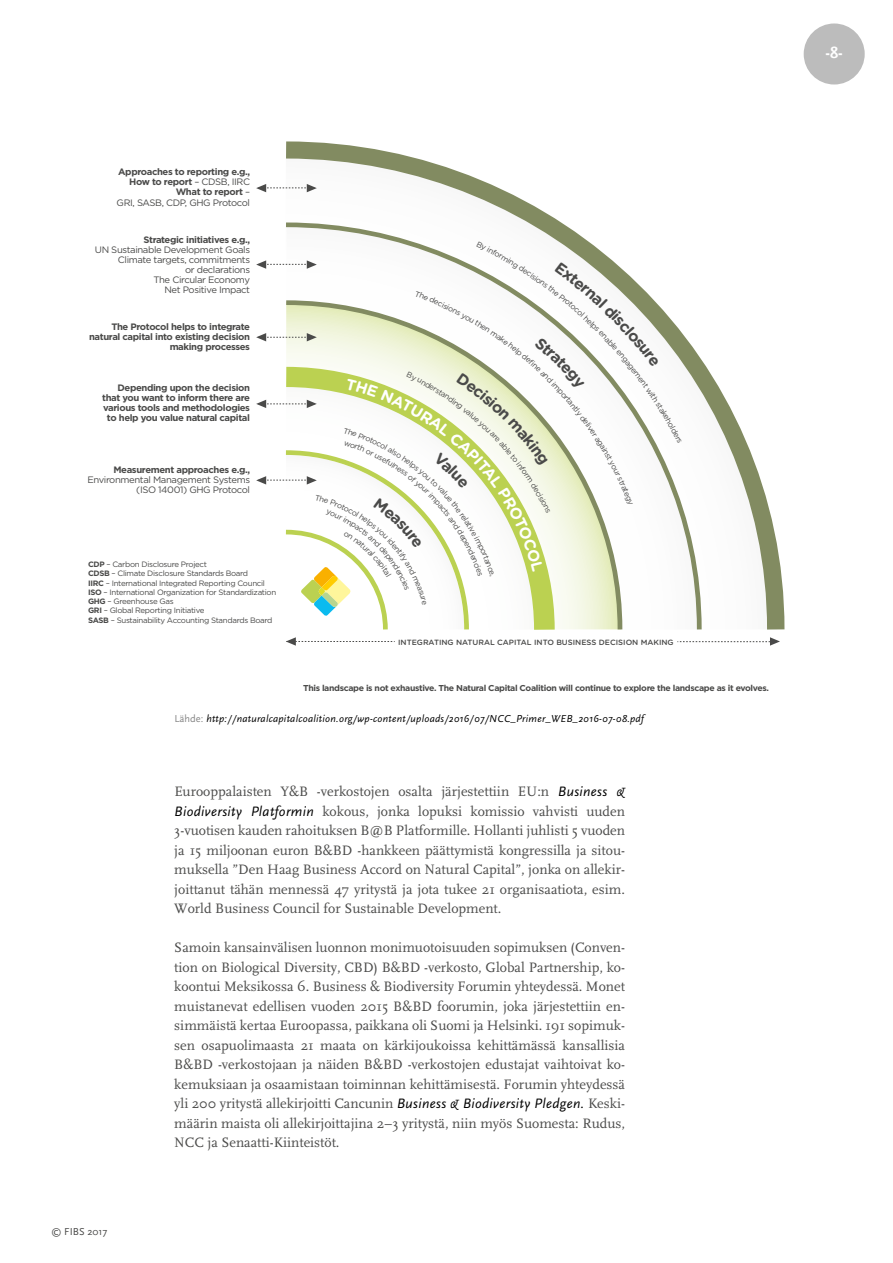
<style>
.page{position:relative;width:893px;height:1263px;background:#fff}
.page>*{position:absolute;margin:0;border:0;box-sizing:border-box;transform-origin:0 0}
.t1{font:700 16.5px "Scala Sans";color:#fff}
.t2{font:14.25px/19.5px "FF Scala";color:#4a4a49;text-align:justify}
.t3{font:italic 10.5px "Scala Sans";letter-spacing:.025em;color:#000}
.t4{font:10.5px "Scala Sans";color:#4a4a49}
.t5{font:700 9.3px/10.1px "Gotham";letter-spacing:-.04em;color:#4a4a49;text-align:right}
.t6{font:9.3px/10.1px "Gotham";letter-spacing:-.04em;color:#4a4a49;text-align:right}
.t7{font:700 8.55px "Gotham";letter-spacing:-.04em;color:#4a4a49}
.t8{font:7.8px/9.3px "Gotham";letter-spacing:-.04em;color:#4a4a49}
.t9{font:500 7.65px "Gotham Rounded";color:#4a4a49}
.s1{font-weight:400}
.s2{font-weight:700}
.s3{font-style:normal;color:#878787}
.s4{font-family:"Scala Sans";font-style:italic;color:#000}
</style>
<div class="page">
<div style="left:804px;top:23px;width:61px;height:62px;background:#bcbcbc;border-radius:50%"></div>
<svg style="left:286px;top:141px;width:499px;height:489px"></svg>
<svg style="left:286px;top:220px;width:418px;height:21px"></svg>
<svg style="left:256px;top:184px;width:61px;height:8px"></svg>
<svg style="left:256px;top:241px;width:524px;height:405px"></svg>
<p class="t5" style="left:117px;top:167px;width:135px">Approaches to reporting e.g.,<br>How to report <span class="s1">– CDSB, IIRC<br></span>What to report <span class="s1">–<br>GRI, SASB, CDP, GHG Protocol</span></p>
<p class="t5" style="left:143px;top:234px;width:108px">Strategic initiatives e.g.,</p>
<p class="t6" style="left:95px;top:244px;width:157px">UN Sustainable Development Goals<br>Climate targets, commitments<br>or declarations<br>The Circular Economy<br>Net Positive Impact</p>
<p class="t5" style="left:89px;top:321px;width:162px">The Protocol helps to integrate natural capital into existing decision making processes</p>
<p class="t5" style="left:102px;top:383px;width:149px">Depending upon the decision that you want to inform there are various tools and methodologies to help you value natural capital</p>
<p class="t5" style="left:113px;top:464px;width:138px">Measurement approaches e.g.,</p>
<p class="t6" style="left:87px;top:474px;width:164px">Environmental Management Systems (ISO 14001) GHG Protocol</p>
<p class="t8" style="left:88px;top:559px;width:190px"><span class="s2">CDP</span> – Carbon Disclosure Project<br><span class="s2">CDSB</span> – Climate Disclosure Standards Board<br><span class="s2">IIRC</span> – International Integrated Reporting Council <span class="s2">ISO</span> – International Organization for Standardization <span class="s2">GHG</span> – Greenhouse Gas<br><span class="s2">GRI</span> – Global Reporting Initiative<br><span class="s2">SASB</span> – Sustainability Accounting Standards Board</p>
<p class="t9" style="left:398px;top:637px;width:277px">INTEGRATING NATURAL CAPITAL INTO BUSINESS DECISION MAKING</p>
<p class="t7" style="left:303px;top:682px;width:467px">This landscape is not exhaustive. The Natural Capital Coalition will continue to explore the landscape as it evolves.</p>
<p class="t3" style="left:174px;top:713px;width:471px"><span class="s3">Lähde:</span> http://naturalcapitalcoalition.org/wp-content/uploads/2016/07/NCC_Primer_WEB_2016-07-08.pdf</p>
<p class="t4" style="left:51px;top:1225px;width:58px">© FIBS 2017</p>
<p class="t2" style="left:174px;top:782px;width:452px">Eurooppalaisten Y&amp;B -verkostojen osalta järjestettiin EU:n <span class="s4">Business &amp; Biodiversity Platformin</span> kokous, jonka lopuksi komissio vahvisti uuden 3-vuotisen kauden rahoituksen B@B Platformille. Hollanti juhlisti 5 vuoden ja 15 miljoonan euron B&amp;BD -hankkeen päättymistä kongressilla ja sitou&shy;muksella ”Den Haag Business Accord on Natural Capital”, jonka on allekir&shy;joittanut tähän mennessä 47 yritystä ja jota tukee 21 organisaatiota, esim.<br>World Business Council for Sustainable Development.</p>
<p class="t2" style="left:174px;top:938px;width:452px">Samoin kansainvälisen luonnon monimuotoisuuden sopimuksen (Conven&shy;tion on Biological Diversity, CBD) B&amp;BD -verkosto, Global Partnership, ko&shy;koontui Meksikossa 6. Business &amp; Biodiversity Forumin yhteydessä. Monet muistanevat edellisen vuoden 2015 B&amp;BD foorumin, joka järjestettiin en&shy;simmäistä kertaa Euroopassa, paikkana oli Suomi ja Helsinki. 191 sopimuk&shy;sen osapuolimaasta 21 maata on kärkijoukoissa kehittämässä kansallisia B&amp;BD -verkostojaan ja näiden B&amp;BD -verkostojen edustajat vaihtoivat ko&shy;kemuksiaan ja osaamistaan toiminnan kehittämisestä. Forumin yhteydessä yli 200 yritystä allekirjoitti Cancunin <span class="s4">Business &amp; Biodiversity Pledgen.</span> Keski&shy;määrin maista oli allekirjoittajina 2–3 yritystä, niin myös Suomesta: Rudus, NCC ja Senaatti-Kiinteistöt.</p>
<p class="t1" style="left:825px;top:44px;width:19px">-8-</p>
</div>
